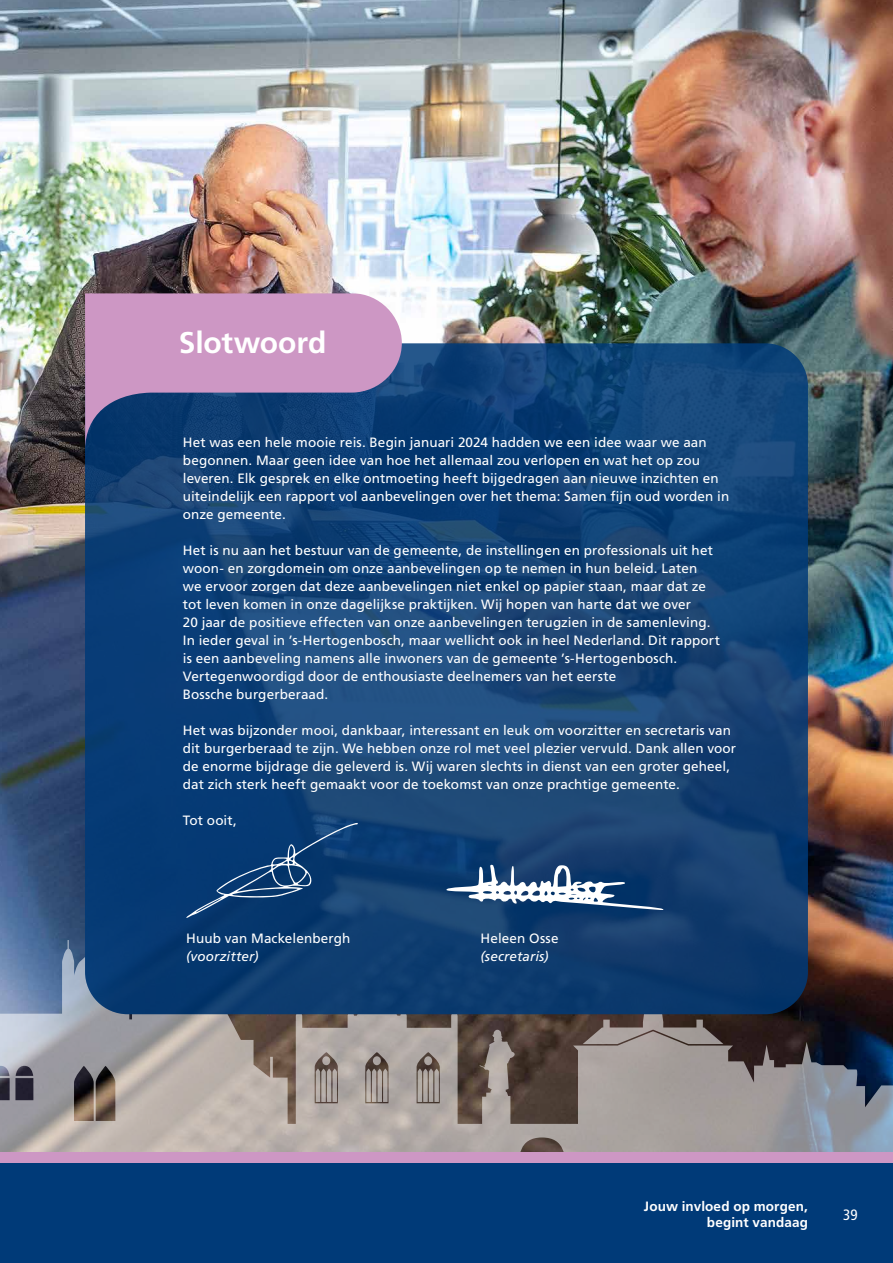
<style>
.page{position:relative;width:893px;height:1263px;background:#fff}
.page>*{position:absolute;margin:0;border:0;box-sizing:border-box;transform-origin:0 0}
.t1{font:700 30px "Frutiger LT Std";letter-spacing:-.005em;color:#fff}
.t2{font:condensed 15px "Frutiger LT Std";color:#fff}
.t3{font:13.5px/18px "Frutiger LT Std";letter-spacing:.005em;color:#fff}
.t4{font:700 13.5px/16.2px "Frutiger LT Std";letter-spacing:.01em;color:#fff;text-align:right}
.t5{font:italic 13.5px "Frutiger LT Std";letter-spacing:.01em;color:#fff}
</style>
<div class="page">
<img style="left:0;top:0;width:893px;height:879px">
<svg style="left:0;top:879px;width:893px;height:273px;background:#878183"></svg>
<div style="left:0;top:1163px;width:893px;height:100px;background:#003a78"></div>
<div style="left:0;top:1152px;width:893px;height:11px;background:#cd97c4"></div>
<img style="left:85px;top:343px;width:723px;height:671px">
<svg style="left:85px;top:293px;width:317px;height:157px;background:#8776a6"></svg>
<svg style="left:185px;top:823px;width:173px;height:96px;background:#144378"></svg>
<svg style="left:446px;top:865px;width:219px;height:45px"></svg>
<h1 class="t1" style="left:179px;top:325px;width:149px">Slotwoord</h1>
<p class="t3" style="left:183px;top:433px;width:548px">Het was een hele mooie reis. Begin januari 2024 hadden we een idee waar we aan begonnen. Maar geen idee van hoe het allemaal zou verlopen en wat het op zou leveren. Elk gesprek en elke ontmoeting heeft bijgedragen aan nieuwe inzichten en uiteindelijk een rapport vol aanbevelingen over het thema: Samen fijn oud worden in onze gemeente.</p>
<p class="t3" style="left:183px;top:541px;width:539px">Het is nu aan het bestuur van de gemeente, de instellingen en professionals uit het woon- en zorgdomein om onze aanbevelingen op te nemen in hun beleid. Laten<br>we ervoor zorgen dat deze aanbevelingen niet enkel op papier staan, maar dat ze tot leven komen in onze dagelijkse praktijken. Wij hopen van harte dat we over<br>20 jaar de positieve effecten van onze aanbevelingen terugzien in de samenleving.<br>In ieder geval in ’s-Hertogenbosch, maar wellicht ook in heel Nederland. Dit rapport is een aanbeveling namens alle inwoners van de gemeente ’s-Hertogenbosch.<br>Vertegenwoordigd door de enthousiaste deelnemers van het eerste<br>Bossche burgerberaad.</p>
<p class="t3" style="left:183px;top:721px;width:555px">Het was bijzonder mooi, dankbaar, interessant en leuk om voorzitter en secretaris van dit burgerberaad te zijn. We hebben onze rol met veel plezier vervuld. Dank allen voor de enorme bijdrage die geleverd is. Wij waren slechts in dienst van een groter geheel, dat zich sterk heeft gemaakt voor de toekomst van onze prachtige gemeente.</p>
<p class="t3" style="left:183px;top:811px;width:55px">Tot ooit,</p>
<p class="t3" style="left:186px;top:929px;width:166px">Huub van Mackelenbergh</p>
<p class="t5" style="left:186px;top:948px;width:74px">(voorzitter)</p>
<p class="t3" style="left:480px;top:929px;width:80px">Heleen Osse</p>
<p class="t5" style="left:480px;top:948px;width:70px">(secretaris)</p>
<p class="t4" style="left:644px;top:1198px;width:166px">Jouw invloed op morgen, begint vandaag</p>
<p class="t2" style="left:843px;top:1206px;width:16px">39</p>
</div>
